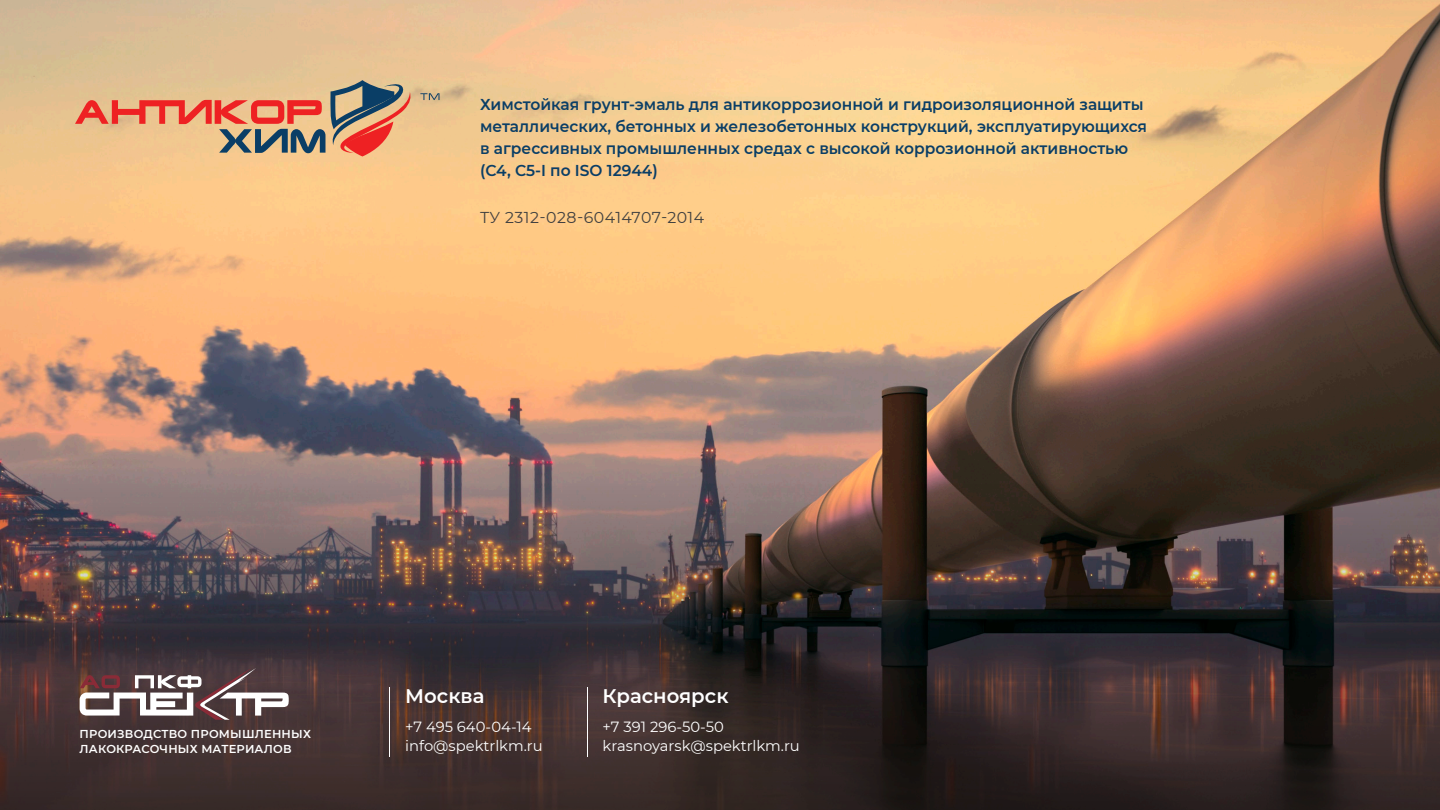
<style>
.page{position:relative;width:1440px;height:810px;background:#fff}
.page>*{position:absolute;margin:0;border:0;box-sizing:border-box;transform-origin:0 0}
.t1{font:600 19.65px "Montserrat";color:#fff}
.t2{font:600 15.75px/21.8px "Montserrat";color:#0a3e66}
.t3{font:15.75px "Montserrat";letter-spacing:.03em;color:#404040}
.t4{font:14.77px "Montserrat";color:#fff}
.t5{font:600 11.48px/14.8px "Montserrat";letter-spacing:.02em;color:#fff}
</style>
<div class="page">
<img style="left:0;top:0;width:1440px;height:38px">
<img style="left:0;top:38px;width:1440px;height:772px">
<svg style="left:80px;top:668px;width:209px;height:52px"></svg>
<hr style="left:389px;top:687px;width:1px;height:70px;background:#fff">
<hr style="left:587px;top:687px;width:1px;height:70px;background:#fff">
<p class="t2" style="left:480px;top:93px;width:669px">Химстойкая грунт-эмаль для антикоррозионной и гидроизоляционной защиты металлических, бетонных и железобетонных конструкций, эксплуатирующихся в агрессивных промышленных средах с высокой коррозионной активностью (С4, С5-I по ISO 12944)</p>
<p class="t3" style="left:480px;top:207px;width:226px">ТУ 2312-028-60414707-2014</p>
<p class="t5" style="left:80px;top:726px;width:233px">ПРОИЗВОДСТВО ПРОМЫШЛЕННЫХ<br>ЛАКОКРАСОЧНЫХ МАТЕРИАЛОВ</p>
<p class="t1" style="left:405px;top:682px;width:81px">Москва</p>
<p class="t4" style="left:405px;top:716px;width:128px">+7 495 640-04-14</p>
<p class="t4" style="left:405px;top:736px;width:139px">info@spektrlkm.ru</p>
<p class="t1" style="left:603px;top:682px;width:127px">Красноярск</p>
<p class="t4" style="left:603px;top:716px;width:123px">+7 391 296-50-50</p>
<p class="t4" style="left:603px;top:736px;width:199px">krasnoyarsk@spektrlkm.ru</p>
</div>
